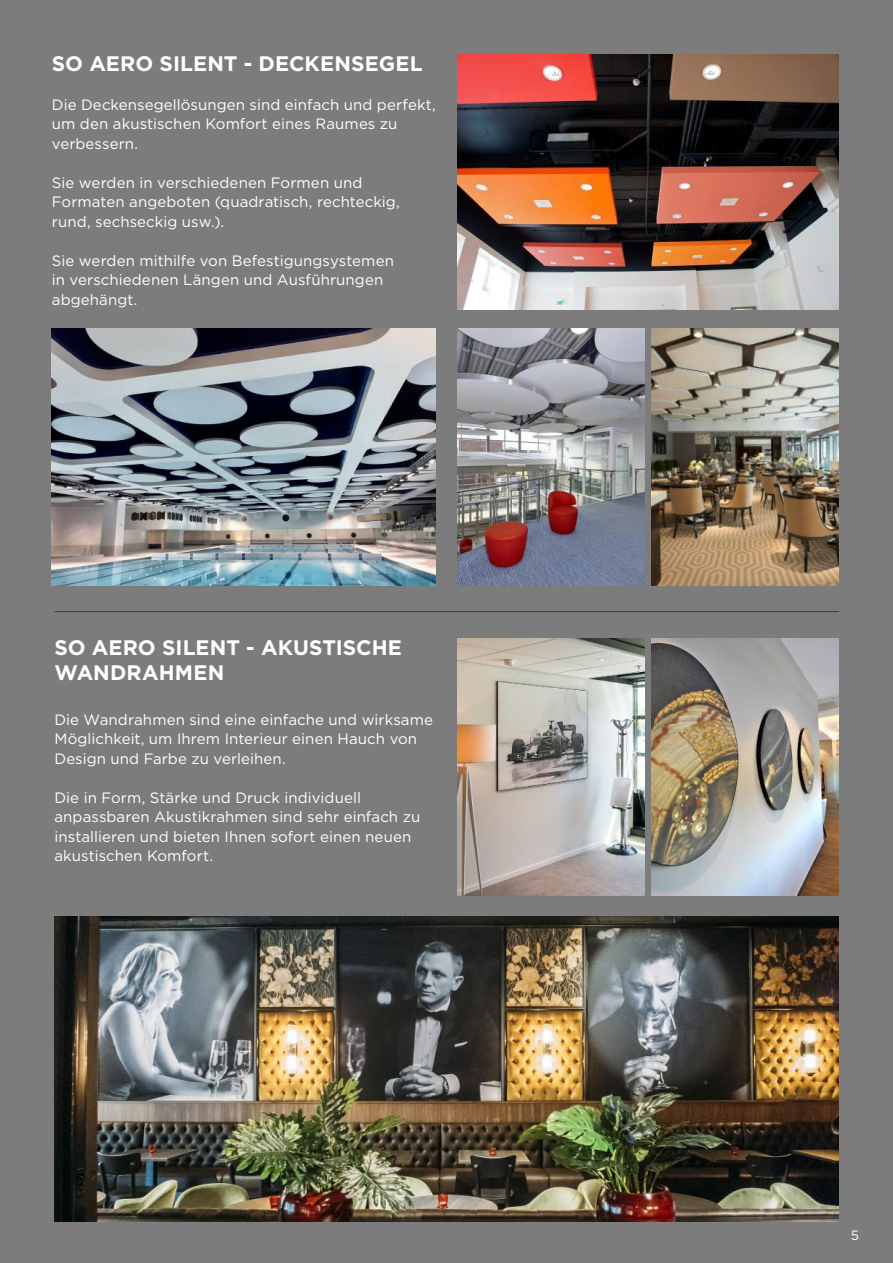
<style>
.page{position:relative;width:893px;height:1263px;background:#7c7c7c}
.page>*{position:absolute;margin:0;border:0;box-sizing:border-box;transform-origin:0 0}
.t1{font:700 21px/25.2px "Gotham";letter-spacing:.005em;color:#fff}
.t2{font:15px/19.5px "Gotham";letter-spacing:.005em;color:#fff}
.t3{font:13.5px "Gotham";color:#fff}
</style>
<div class="page">
<hr style="left:54px;top:611px;width:785px;height:1px;background:#be0027">
<img style="left:51px;top:328px;width:385px;height:257px">
<img style="left:54px;top:916px;width:785px;height:305px">
<img style="left:652px;top:328px;width:187px;height:257px">
<img style="left:652px;top:638px;width:187px;height:257px">
<img style="left:458px;top:328px;width:187px;height:257px">
<img style="left:457px;top:638px;width:187px;height:257px">
<img style="left:457px;top:54px;width:382px;height:255px">
<h1 class="t1" style="left:52px;top:51px;width:372px">SO AERO SILENT - DECKENSEGEL</h1>
<p class="t2" style="left:52px;top:94px;width:385px">Die Deckensegellösungen sind einfach und perfekt, um den akustischen Komfort eines Raumes zu verbessern.</p>
<p class="t2" style="left:52px;top:172px;width:349px">Sie werden in verschiedenen Formen und<br>Formaten angeboten (quadratisch, rechteckig, rund, sechseckig usw.).</p>
<p class="t2" style="left:52px;top:250px;width:344px">Sie werden mithilfe von Befestigungsystemen in verschiedenen Längen und Ausführungen abgehängt.</p>
<h1 class="t1" style="left:54px;top:635px;width:349px">SO AERO SILENT - AKUSTISCHE<br>WANDRAHMEN</h1>
<p class="t2" style="left:54px;top:709px;width:380px">Die Wandrahmen sind eine einfache und wirksame<br>Möglichkeit, um Ihrem Interieur einen Hauch von<br>Design und Farbe zu verleihen.</p>
<p class="t2" style="left:54px;top:787px;width:367px">Die in Form, Stärke und Druck individuell anpassbaren Akustikrahmen sind sehr einfach zu installieren und bieten Ihnen sofort einen neuen akustischen Komfort.</p>
<p class="t3" style="left:851px;top:1226px;width:10px">5</p>
</div>
